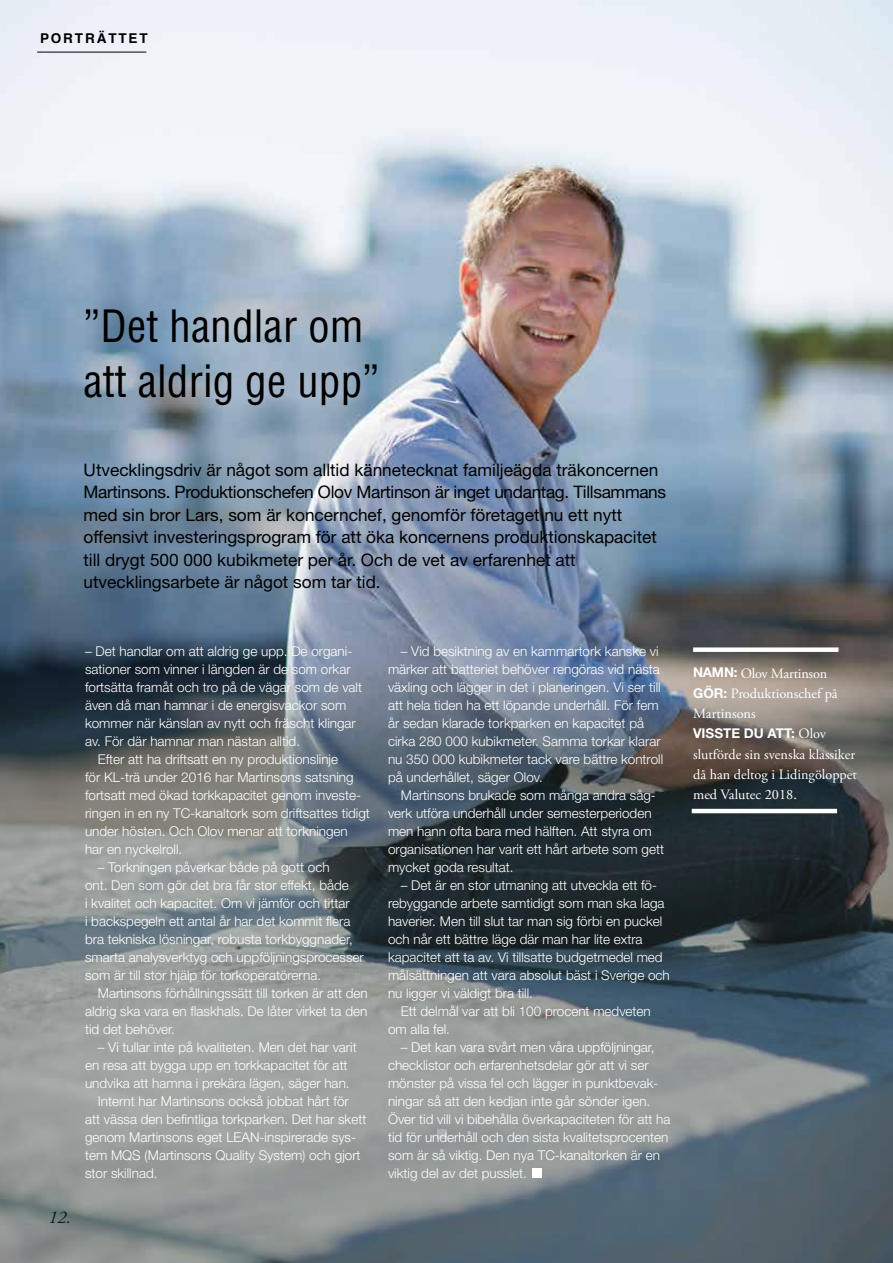
<style>
.page{position:relative;width:893px;height:1263px;background:#fff}
.page>*{position:absolute;margin:0;border:0;box-sizing:border-box;transform-origin:0 0}
.t1{font:condensed 43.5px/54.8px "Helvetica LT Std";color:#000}
.t2{font:italic 18px "Adobe Garamond Pro";color:#000}
.t3{font:17.25px/22.5px "Helvetica Neue LT Std";color:#000}
.t4{font:14.25px/20.2px "Adobe Garamond Pro";color:#fff}
.t5{font:300 13.5px/18px "Helvetica Neue LT Std";color:#fff}
.t6{font:700 13.5px "Helvetica Neue LT Std";color:#fff}
.t7{font:700 13.5px "Helvetica";letter-spacing:.14em;color:#000}
.s1{font-family:"Helvetica Neue LT Std";font-weight:700;font-size:13.5px}
.s2{font-family:"Adobe Garamond Pro";font-weight:400;font-size:14.25px}
</style>
<div class="page">
<img style="left:0;top:0;width:893px;height:643px">
<hr style="left:37px;top:52px;width:109px;height:1px;background:#000">
<svg style="left:0;top:643px;width:893px;height:620px;background:#687176"></svg>
<div style="left:532px;top:1167px;width:10px;height:10px;background:#fff"></div>
<div style="left:693px;top:647px;width:145px;height:5px;background:#fff"></div>
<hr style="left:692px;top:809px;width:145px;height:4px;background:#fff">
<p class="t7" style="left:40px;top:27px;width:109px">PORTRÄTTET</p>
<h1 class="t1" style="left:84px;top:298px;width:297px">”Det handlar om att aldrig ge upp”</h1>
<p class="t3" style="left:84px;top:458px;width:584px">Utvecklingsdriv är något som alltid kännetecknat familjeägda träkoncernen Martinsons. Produktionschefen Olov Martinson är inget undantag. Tillsammans med sin bror Lars, som är koncernchef, genomför företaget nu ett nytt offensivt investeringsprogram för att öka koncernens produktionskapacitet till drygt 500 000 kubikmeter per år. Och de vet av erfarenhet att utvecklingsarbete är något som tar tid.</p>
<h2 class="t2" style="left:48px;top:1206px;width:24px">12.</h2>
<p class="t5" style="left:85px;top:642px;width:269px">– Det handlar om att aldrig ge upp. De organi-</p>
<p class="t5" style="left:85px;top:660px;width:267px">sationer som vinner i längden är de som orkar</p>
<p class="t5" style="left:85px;top:678px;width:279px">fortsätta framåt och tro på de vägar som de valt</p>
<p class="t5" style="left:85px;top:696px;width:263px">även då man hamnar i de energisvackor som</p>
<p class="t5" style="left:85px;top:714px;width:272px">kommer när känslan av nytt och fräscht klingar</p>
<p class="t5" style="left:85px;top:732px;width:217px">av. För där hamnar man nästan alltid.</p>
<p class="t5" style="left:98px;top:750px;width:242px">Efter att ha driftsatt en ny produktionslinje</p>
<p class="t5" style="left:85px;top:768px;width:270px">för KL-trä under 2016 har Martinsons satsning</p>
<p class="t5" style="left:85px;top:786px;width:278px">fortsatt med ökad torkkapacitet genom investe-</p>
<p class="t5" style="left:85px;top:804px;width:286px">ringen in en ny TC-kanaltork som driftsattes tidigt</p>
<p class="t5" style="left:85px;top:822px;width:264px">under hösten. Och Olov menar att torkningen</p>
<p class="t5" style="left:85px;top:840px;width:99px">har en nyckelroll.</p>
<p class="t5" style="left:85px;top:858px;width:280px;text-indent:13px">– Torkningen påverkar både på gott och<br>ont. Den som gör det bra får stor effekt, både<br>i kvalitet och kapacitet. Om vi jämför och tittar<br>i backspegeln ett antal år har det kommit flera bra tekniska lösningar, robusta torkbyggnader, smarta analysverktyg och uppföljningsprocesser som är till stor hjälp för torkoperatörerna.</p>
<p class="t5" style="left:85px;top:984px;width:284px;text-align:justify;text-indent:13px">Martinsons förhållningssätt till torken är att den aldrig ska vara en flaskhals. De låter virket ta den tid det behöver.</p>
<p class="t5" style="left:98px;top:1038px;width:260px">– Vi tullar inte på kvaliteten. Men det har varit</p>
<p class="t5" style="left:85px;top:1056px;width:264px">en resa att bygga upp en torkkapacitet för att</p>
<p class="t5" style="left:85px;top:1074px;width:266px">undvika att hamna i prekära lägen, säger han.</p>
<p class="t5" style="left:98px;top:1092px;width:253px">Internt har Martinsons också jobbat hårt för</p>
<p class="t5" style="left:85px;top:1110px;width:283px">att vässa den befintliga torkparken. Det har skett</p>
<p class="t5" style="left:85px;top:1128px;width:273px">genom Martinsons eget LEAN-inspirerade sys-</p>
<p class="t5" style="left:85px;top:1146px;width:277px">tem MQS (Martinsons Quality System) och gjort</p>
<p class="t5" style="left:85px;top:1164px;width:74px">stor skillnad.</p>
<p class="t5" style="left:388px;top:642px;width:277px;text-indent:13px">– Vid besiktning av en kammartork kanske vi märker att batteriet behöver rengöras vid nästa växling och lägger in det i planeringen. Vi ser till att hela tiden ha ett löpande underhåll. För fem år sedan klarade torkparken en kapacitet på cirka 280 000 kubikmeter. Samma torkar klarar nu 350 000 kubikmeter tack vare bättre kontroll på underhållet, säger Olov.</p>
<p class="t5" style="left:388px;top:786px;width:278px;text-indent:13px">Martinsons brukade som många andra såg&shy;verk utföra underhåll under semesterperioden men hann ofta bara med hälften. Att styra om organisationen har varit ett hårt arbete som gett mycket goda resultat.</p>
<p class="t5" style="left:388px;top:876px;width:283px;text-indent:13px">– Det är en stor utmaning att utveckla ett fö&shy;rebyggande arbete samtidigt som man ska laga haverier. Men till slut tar man sig förbi en puckel och når ett bättre läge där man har lite extra kapacitet att ta av. Vi tillsatte budgetmedel med målsättningen att vara absolut bäst i Sverige och nu ligger vi väldigt bra till.</p>
<p class="t5" style="left:388px;top:1002px;width:264px;text-indent:13px">Ett delmål var att bli 100 procent medveten om alla fel.</p>
<p class="t5" style="left:388px;top:1038px;width:284px;text-indent:13px">– Det kan vara svårt men våra uppföljningar, checklistor och erfarenhetsdelar gör att vi ser mönster på vissa fel och lägger in punktbevak&shy;ningar så att den kedjan inte går sönder igen.<br>Över tid vill vi bibehålla överkapaciteten för att ha tid för underhåll och den sista kvalitetsprocenten som är så viktig. Den nya TC-kanaltorken är en viktig del av det pusslet.</p>
<p class="t4" style="left:693px;top:663px;width:146px"><span class="s1">NAMN:</span> Olov Martinson<br><span class="s1">GÖR:</span> Produktionschef på<br>Martinsons</p>
<p class="t6" style="left:693px;top:725px;width:134px">VISSTE DU ATT: <span class="s2">Olov</span></p>
<p class="t4" style="left:693px;top:744px;width:165px">slutförde sin svenska klassiker då han deltog i Lidingöloppet med Valutec 2018.</p>
</div>
